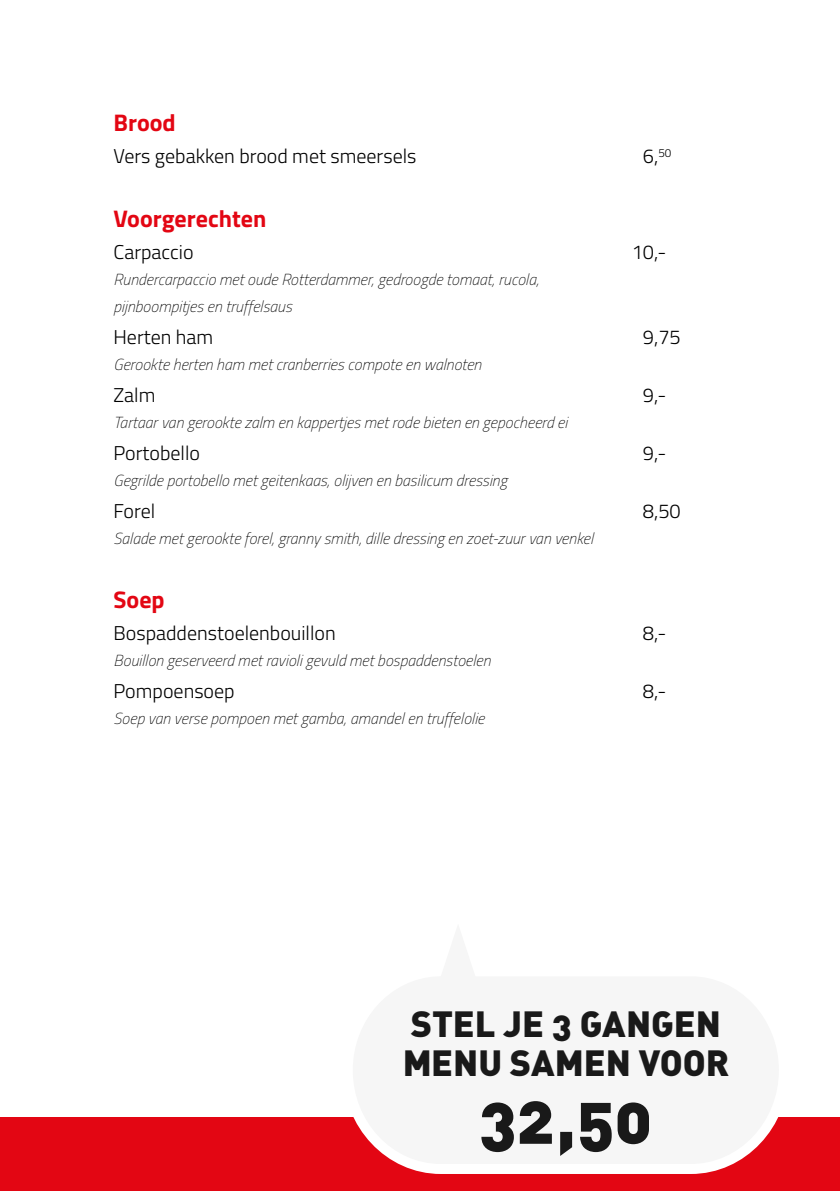
<style>
.page{position:relative;width:840px;height:1191px;background:#fff}
.page>*{position:absolute;margin:0;border:0;box-sizing:border-box;transform-origin:0 0}
.t1{font:68.4px "DIN Black Alternate";color:#000}
.t2{font:36px/39px "DIN Black Alternate";color:#000}
.t3{font:700 24px "Titillium";color:#e30613}
.t4{font:300 20px "Titillium";color:#000}
.t5{font:italic 100 16px/26px "Titillium";color:#000}
</style>
<div class="page">
<div style="left:0;top:1117px;width:839px;height:74px;background:#e30613"></div>
<svg style="left:353px;top:1117px;width:426px;height:57px;background:#f5dadc"></svg>
<h3 class="t3" style="left:113px;top:105px;width:64px">Brood</h3>
<p class="t4" style="left:113px;top:142px;width:304px">Vers gebakken brood met smeersels</p>
<p class="t4" style="left:642px;top:142px;width:30px">6,<sup>50</sup></p>
<h3 class="t3" style="left:113px;top:201px;width:154px">Voorgerechten</h3>
<p class="t4" style="left:113px;top:238px;width:81px">Carpaccio</p>
<p class="t4" style="left:631px;top:238px;width:36px">10,-</p>
<p class="t5" style="left:113px;top:266px;width:427px">Rundercarpaccio met oude Rotterdammer, gedroogde tomaat, rucola, pijnboompitjes en truffelsaus</p>
<p class="t4" style="left:113px;top:322px;width:101px">Herten ham</p>
<p class="t4" style="left:642px;top:322px;width:39px">9,75</p>
<p class="t5" style="left:113px;top:350px;width:369px">Gerookte herten ham met cranberries compote en walnoten</p>
<p class="t4" style="left:113px;top:380px;width:43px">Zalm</p>
<p class="t4" style="left:642px;top:380px;width:25px">9,-</p>
<p class="t5" style="left:113px;top:408px;width:455px">Tartaar van gerookte zalm en kappertjes met rode bieten en gepocheerd ei</p>
<p class="t4" style="left:113px;top:438px;width:88px">Portobello</p>
<p class="t4" style="left:642px;top:438px;width:25px">9,-</p>
<p class="t5" style="left:113px;top:466px;width:395px">Gegrilde portobello met geitenkaas, olijven en basilicum dressing</p>
<p class="t4" style="left:113px;top:496px;width:43px">Forel</p>
<p class="t4" style="left:642px;top:496px;width:39px">8,50</p>
<p class="t5" style="left:113px;top:524px;width:481px">Salade met gerookte forel, granny smith, dille dressing en zoet-zuur van venkel</p>
<h3 class="t3" style="left:113px;top:581px;width:53px">Soep</h3>
<p class="t4" style="left:113px;top:618px;width:223px">Bospaddenstoelenbouillon</p>
<p class="t4" style="left:642px;top:618px;width:25px">8,-</p>
<p class="t5" style="left:113px;top:646px;width:378px">Bouillon geserveerd met ravioli gevuld met bospaddenstoelen</p>
<p class="t4" style="left:113px;top:676px;width:123px">Pompoensoep</p>
<p class="t4" style="left:642px;top:676px;width:25px">8,-</p>
<p class="t5" style="left:113px;top:704px;width:372px">Soep van verse pompoen met gamba, amandel en truffelolie</p>
<h2 class="t2" style="left:402px;top:1002px;width:328px">STEL JE 3 GANGEN<br>MENU SAMEN VOOR</h2>
<h1 class="t1" style="left:479px;top:1073px;width:174px">32,50</h1>
</div>
